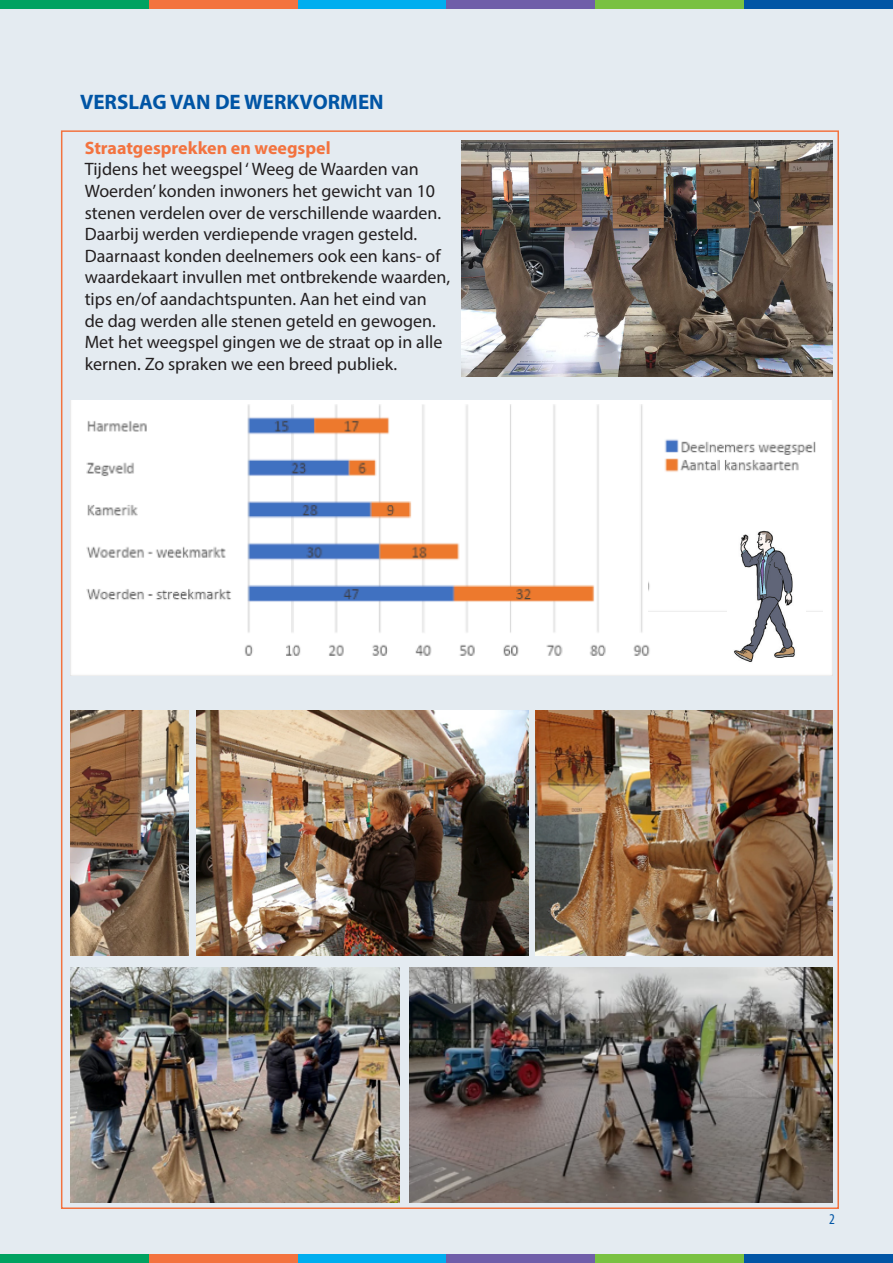
<style>
.page{position:relative;width:893px;height:1263px;background:#e4ebf1}
.page>*{position:absolute;margin:0;border:0;box-sizing:border-box;transform-origin:0 0}
.t1{font:700 21px "Myriad Pro";color:#0155a5}
.t2{font:18px/21.6px "Myriad Pro";color:#231f20}
.t3{font:700 18px "Myriad Pro";color:#f3733f}
.t4{font:condensed 15px "Myriad Pro";color:#0155a5}
</style>
<div class="page">
<div style="left:0;top:0;width:149px;height:8px;background:#00a261"></div>
<div style="left:149px;top:0;width:149px;height:8px;background:#f3733f"></div>
<div style="left:298px;top:0;width:148px;height:8px;background:#00aeef"></div>
<div style="left:446px;top:0;width:149px;height:8px;background:#6f5ea9"></div>
<div style="left:595px;top:0;width:149px;height:8px;background:#79c142"></div>
<div style="left:744px;top:0;width:149px;height:8px;background:#0155a5"></div>
<div style="left:0;top:1254px;width:149px;height:9px;background:#00a261"></div>
<div style="left:149px;top:1254px;width:149px;height:9px;background:#f3733f"></div>
<div style="left:298px;top:1254px;width:148px;height:9px;background:#00aeef"></div>
<div style="left:446px;top:1254px;width:149px;height:9px;background:#6f5ea9"></div>
<div style="left:595px;top:1254px;width:149px;height:9px;background:#79c142"></div>
<div style="left:744px;top:1254px;width:149px;height:9px;background:#0155a5"></div>
<img style="left:462px;top:140px;width:370px;height:236px">
<img style="left:71px;top:400px;width:761px;height:225px">
<div style="left:71px;top:625px;width:761px;height:50px;background:#fff"></div>
<img style="left:648px;top:425px;width:174px;height:186px">
<img style="left:727px;top:525px;width:79px;height:140px">
<img style="left:197px;top:710px;width:331px;height:245px">
<img style="left:536px;top:710px;width:296px;height:245px">
<img style="left:70px;top:968px;width:330px;height:235px">
<img style="left:70px;top:710px;width:119px;height:245px">
<img style="left:410px;top:968px;width:422px;height:235px">
<p class="t1" style="left:80px;top:88px;width:305px">VERSLAG VAN DE WERKVORMEN</p>
<p class="t3" style="left:85px;top:136px;width:247px">Straatgesprekken en weegspel</p>
<p class="t2" style="left:85px;top:158px;width:367px">Tijdens het weegspel ‘ Weeg de Waarden van Woerden’ konden inwoners het gewicht van 10 stenen verdelen over de verschillende waarden.<br>Daarbij werden verdiepende vragen gesteld.<br>Daarnaast konden deelnemers ook een kans- of waardekaart invullen met ontbrekende waarden, tips en/of aandachtspunten. Aan het eind van de dag werden alle stenen geteld en gewogen.<br>Met het weegspel gingen we de straat op in alle kernen. Zo spraken we een breed publiek.</p>
<p class="t4" style="left:829px;top:1210px;width:7px">2</p>
</div>
